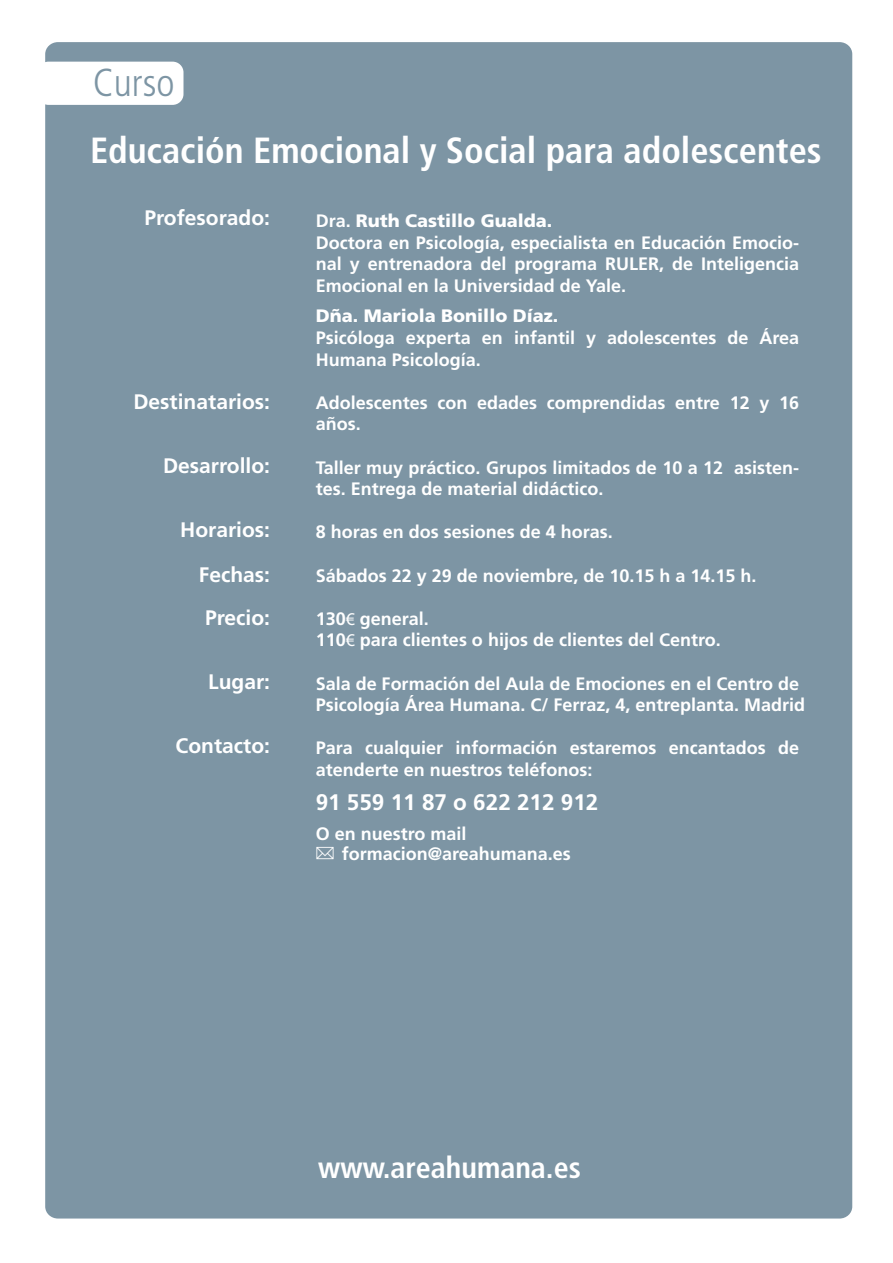
<style>
.page{position:relative;width:893px;height:1263px;background:#fff}
.page>*{position:absolute;margin:0;border:0;box-sizing:border-box;transform-origin:0 0}
.t1{font:300 condensed 39px "Frutiger";color:#7d95a4}
.t2{font:700 condensed 36.45px "Frutiger";color:#fff}
.t3{font:700 condensed 30px "Frutiger";color:#fff}
.t4{font:700 22.5px "Frutiger";color:#fff}
.t5{font:700 21px/43.7px "Frutiger";color:#fff;text-align:justify}
.t6{font:700 18px/21.6px "Frutiger";color:#fff}
.t7{font:900 18px "Frutiger";color:#fff}
.s1{font-weight:900}
.s2{font-family:"Myriad Pro";font-weight:400}
.s3{font-family:"Arial Unicode MS";font-weight:400;font-size:27px}
</style>
<div class="page">
<div style="left:45px;top:42px;width:807px;height:1176px;background:#7d95a4;border-radius:12px"></div>
<div style="left:38px;top:62px;width:145px;height:43px;background:#fff;border-radius:11px"></div>
<h1 class="t1" style="left:93px;top:60px;width:83px">Curso</h1>
<h2 class="t2" style="left:90px;top:129px;width:733px">Educación Emocional y Social para adolescentes</h2>
<p class="t5" style="left:144px;top:195px;width:127px">Profesorado:</p>
<p class="t5" style="left:133px;top:379px;width:138px">Destinatarios:</p>
<p class="t5" style="left:163px;top:444px;width:108px">Desarrollo:</p>
<p class="t5" style="left:199px;top:508px;width:73px;text-indent:-19px">Horarios:<br>Fechas:<br>Precio:</p>
<p class="t5" style="left:208px;top:660px;width:63px">Lugar:</p>
<p class="t5" style="left:175px;top:724px;width:96px">Contacto:</p>
<p class="t6" style="left:316px;top:210px;width:485px">Dra. <span class="s1">Ruth Castillo Gualda.<br></span>Doctora en Psicología, especialista en Educación Emocio&shy;nal y entrenadora del programa RULER, de Inteligencia Emocional en la Universidad de Yale.</p>
<p class="t7" style="left:316px;top:305px;width:244px">Dña. Mariola Bonillo Díaz.</p>
<p class="t6" style="left:316px;top:327px;width:485px">Psicóloga experta en infantil y adolescentes de Área<br>Humana Psicología.</p>
<p class="t6" style="left:316px;top:391px;width:485px">Adolescentes con edades comprendidas entre 12 y 16 años.</p>
<p class="t6" style="left:316px;top:456px;width:485px">Taller muy práctico. Grupos limitados de 10 a 12 asisten&shy;tes. Entrega de material didáctico.</p>
<p class="t6" style="left:316px;top:521px;width:299px">8 horas en dos sesiones de 4 horas.</p>
<p class="t6" style="left:316px;top:564px;width:442px">Sábados 22 y 29 de noviembre, de 10.15 h a 14.15 h.</p>
<p class="t6" style="left:316px;top:607px;width:407px">130<span class="s2">€</span> general.<br>110<span class="s2">€</span> para clientes o hijos de clientes del Centro.</p>
<p class="t6" style="left:316px;top:672px;width:491px">Sala de Formación del Aula de Emociones en el Centro de<br>Psicología Área Humana. C/ Ferraz, 4, entreplanta. Madrid</p>
<p class="t6" style="left:316px;top:737px;width:485px">Para cualquier información estaremos encantados de atenderte en nuestros teléfonos:</p>
<p class="t4" style="left:316px;top:789px;width:284px">91 559 11 87 o 622 212 912</p>
<p class="t6" style="left:316px;top:823px;width:257px;line-height:20.4px">O en nuestro mail<br><span class="s3">✉</span> formacion@areahumana.es</p>
<h3 class="t3" style="left:318px;top:1149px;width:264px">www.areahumana.es</h3>
</div>
